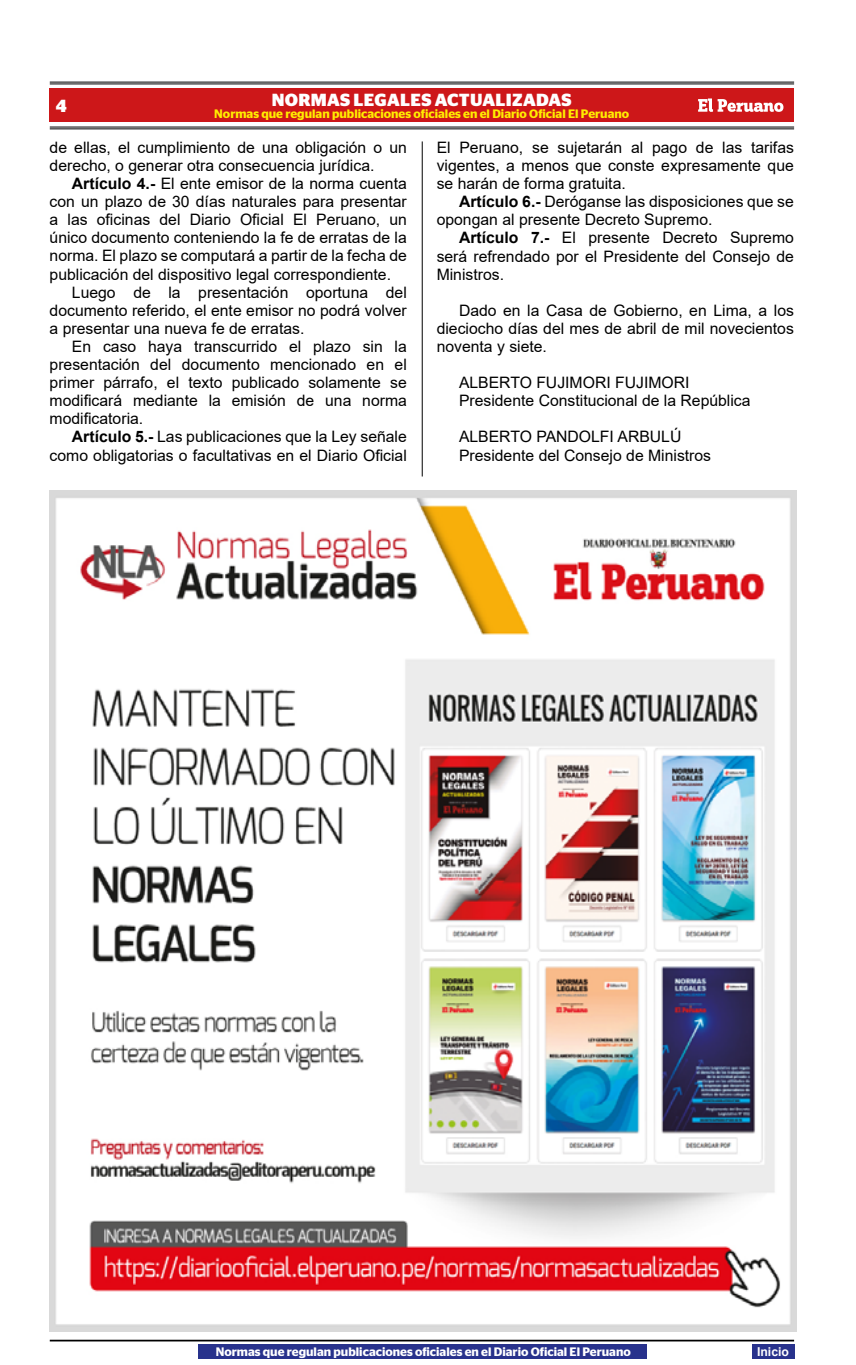
<style>
.page{position:relative;width:856px;height:1365px;background:#fff}
.page>*{position:absolute;margin:0;border:0;box-sizing:border-box;transform-origin:0 0}
.t1{font:700 17.5px "Stag Sans";letter-spacing:.02em;color:#fff}
.t2{font:15.75px/18px "Arial";color:#000;text-align:justify}
.t3{font:600 12.25px "Stag Sans";color:#ffed00}
.t4{font:600 12.25px "Stag Sans";color:#fff}
.t5{font:700 12.25px "Arial";color:#fff}
.s1{font-weight:700}
</style>
<div class="page">
<hr style="left:50px;top:1339px;width:744px;height:2px;background:#000">
<div style="left:50px;top:88px;width:744px;height:34px;background:#cd1719"></div>
<hr style="left:50px;top:82px;width:744px;height:1px;background:#000">
<hr style="left:50px;top:84px;width:744px;height:1px;background:#000">
<hr style="left:50px;top:127px;width:744px;height:1px;background:#000">
<hr style="left:50px;top:128px;width:744px;height:1px;background:#000">
<svg style="left:698px;top:98px;width:85px;height:14px"></svg>
<div style="left:752px;top:1343px;width:42px;height:15px;background:#28328c"></div>
<div style="left:198px;top:1343px;width:448px;height:15px;background:#28328c"></div>
<hr style="left:422px;top:141px;width:1px;height:335px;background:#000">
<img style="left:49px;top:490px;width:747px;height:840px">
<p class="t1" style="left:56px;top:96px;width:13px">4</p>
<p class="t1" style="left:272px;top:90px;width:301px">NORMAS LEGALES ACTUALIZADAS</p>
<p class="t3" style="left:214px;top:107px;width:416px">Normas que regulan publicaciones oficiales en el Diario Oficial El Peruano</p>
<p class="t2" style="left:50px;top:138px;width:359px">de ellas, el cumplimiento de una obligación o un derecho, o generar otra consecuencia jurídica.</p>
<p class="t2" style="left:50px;top:174px;width:359px;text-indent:22px"><span class="s1">Artículo 4.-</span> El ente emisor de la norma cuenta con un plazo de 30 días naturales para presentar a las oficinas del Diario Oficial El Peruano, un único documento conteniendo la fe de erratas de la norma. El plazo se computará a partir de la fecha de publicación del dispositivo legal correspondiente.</p>
<p class="t2" style="left:50px;top:283px;width:359px;text-indent:22px">Luego de la presentación oportuna del documento referido, el ente emisor no podrá volver a presentar una nueva fe de erratas.</p>
<p class="t2" style="left:50px;top:337px;width:359px;text-indent:22px">En caso haya transcurrido el plazo sin la presentación del documento mencionado en el primer párrafo, el texto publicado solamente se modificará mediante la emisión de una norma modificatoria.</p>
<p class="t2" style="left:50px;top:427px;width:359px;text-align:right"><span class="s1">Artículo 5.-</span> Las publicaciones que la Ley señale como obligatorias o facultativas en el Diario Oficial</p>
<p class="t2" style="left:437px;top:138px;width:359px">El Peruano, se sujetarán al pago de las tarifas vigentes, a menos que conste expresamente que se harán de forma gratuita.</p>
<p class="t2" style="left:437px;top:193px;width:359px;text-indent:22px"><span class="s1">Artículo 6.-</span> Deróganse las disposiciones que se opongan al presente Decreto Supremo.</p>
<p class="t2" style="left:437px;top:229px;width:359px;text-indent:22px"><span class="s1">Artículo 7.-</span> El presente Decreto Supremo será refrendado por el Presidente del Consejo de Ministros.</p>
<p class="t2" style="left:437px;top:301px;width:359px;text-indent:22px">Dado en la Casa de Gobierno, en Lima, a los dieciocho días del mes de abril de mil novecientos noventa y siete.</p>
<p class="t2" style="left:459px;top:373px;width:293px">ALBERTO FUJIMORI FUJIMORI<br>Presidente Constitucional de la República</p>
<p class="t2" style="left:459px;top:428px;width:254px">ALBERTO PANDOLFI ARBULÚ<br>Presidente del Consejo de Ministros</p>
<p class="t4" style="left:216px;top:1344px;width:416px">Normas que regulan publicaciones oficiales en el Diario Oficial El Peruano</p>
<p class="t5" style="left:757px;top:1342px;width:33px">Inicio</p>
</div>
